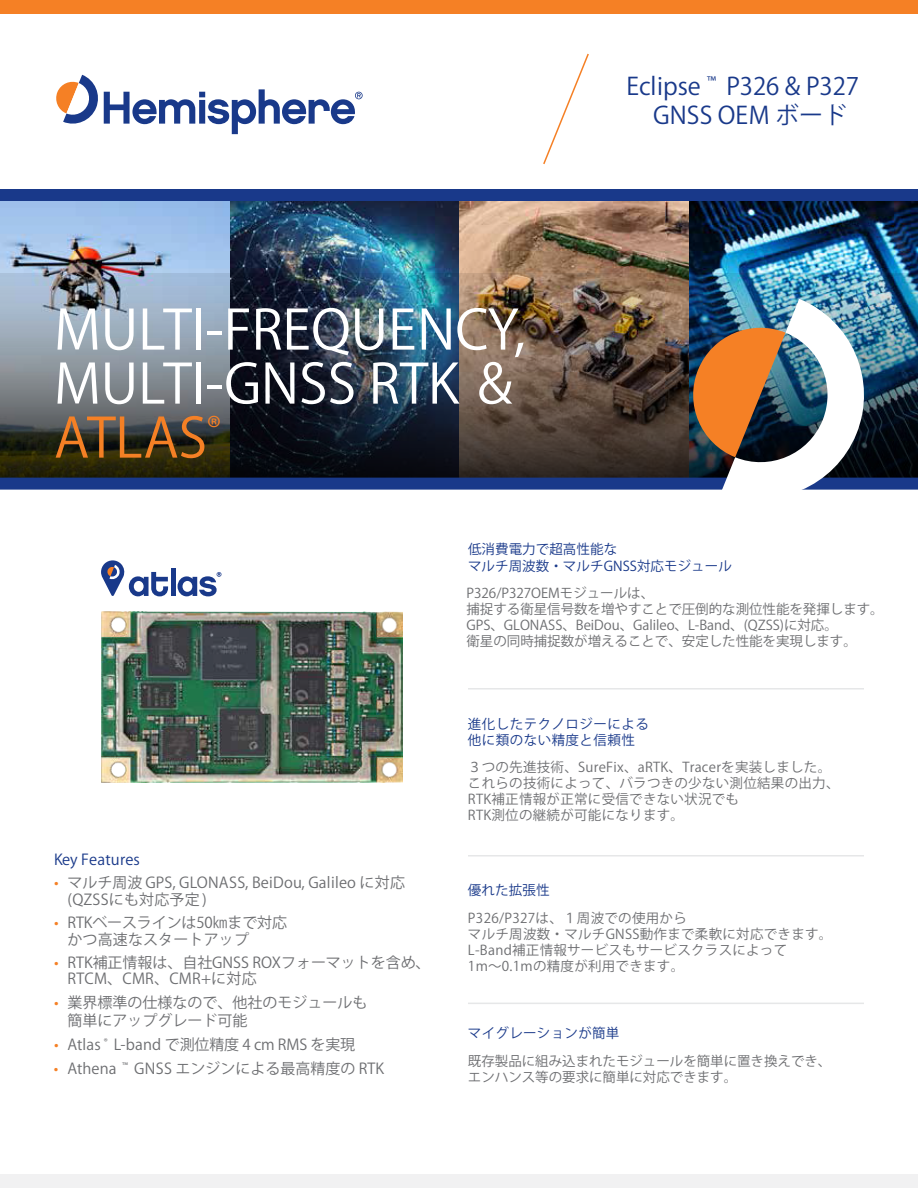
<style>
.page{position:relative;width:918px;height:1188px;background:#fff}
.page>*{position:absolute;margin:0;border:0;box-sizing:border-box;transform-origin:0 0}
.t1{font:700 54px/54px "Century Gothic";letter-spacing:-.005em;color:#fff}
.t2{font:700 24px/28.8px "Century Gothic";color:#19398a}
.t3{font:15px/16.5px "Century Gothic";color:#6d6e71}
.t4{font:700 15px "Century Gothic";letter-spacing:.01em;color:#19398a}
.t5{font:13.5px/16.2px "Century Gothic";letter-spacing:.02em;color:#6d6e71}
.t6{font:13.5px/16.2px "Century Gothic";letter-spacing:-.005em;color:#6d6e71}
.t7{font:700 13.5px/16.2px "Century Gothic";letter-spacing:.015em;color:#19398a}
.t8{font:700 13.5px/16.2px "Century Gothic";letter-spacing:.035em;color:#19398a}
.s1{font-weight:400}
.s2{color:#f58025}
</style>
<div class="page">
<hr style="left:468px;top:1003px;width:396px;height:1px;background:#e6e7e8">
<hr style="left:468px;top:855px;width:396px;height:1px;background:#e6e7e8">
<hr style="left:468px;top:688px;width:396px;height:2px;background:#e6e7e8">
<img style="left:101px;top:611px;width:302px;height:171px">
<div style="left:171px;top:568px;width:5px;height:28px;background:#19398a"></div>
<svg style="left:101px;top:560px;width:67px;height:36px"></svg>
<svg style="left:178px;top:572px;width:43px;height:24px"></svg>
<img style="left:688px;top:201px;width:230px;height:72px">
<img style="left:459px;top:201px;width:229px;height:72px">
<img style="left:230px;top:201px;width:229px;height:72px">
<img style="left:0;top:201px;width:230px;height:72px">
<img style="left:0;top:273px;width:918px;height:205px">
<div style="left:0;top:478px;width:918px;height:12px;background:#19398a"></div>
<div style="left:0;top:189px;width:918px;height:12px;background:#19398a"></div>
<img style="left:684px;top:299px;width:194px;height:191px">
<svg style="left:543px;top:53px;width:46px;height:112px"></svg>
<div style="left:0;top:1174px;width:918px;height:14px;background:#f1f1f2"></div>
<div style="left:0;top:0;width:918px;height:14px;background:#f58025"></div>
<svg style="left:56px;top:75px;width:307px;height:59px"></svg>
<h1 class="t1" style="left:54px;top:304px;width:473px">MULTI-FREQUENCY,<br>MULTI-GNSS RTK <span class="s1">&amp;<br></span><span class="s2">ATLAS</span><sup>®</sup></h1>
<h2 class="t2" style="left:653px;top:73px;width:207px;text-indent:-27px">Eclipse <sup>™</sup> P326 &amp; P327<br>GNSS OEM ボード</h2>
<p class="t7" style="left:468px;top:542px;width:265px">低消費電力で超高性能な<br>マルチ周波数・マルチGNSS対応モジュール</p>
<p class="t6" style="left:467px;top:585px;width:419px">P326/P327OEMモジュールは、<br>捕捉する衛星信号数を増やすことで圧倒的な測位性能を発揮します。GPS、GLONASS、BeiDou、Galileo、L-Band、(QZSS)に対応。<br>衛星の同時捕捉数が増えることで、安定した性能を実現します。</p>
<p class="t4" style="left:54px;top:851px;width:87px">Key Features</p>
<p class="t3" style="left:68px;top:875px;width:339px;text-indent:-14px"><span class="s2">•</span> マルチ周波 GPS, GLONASS, BeiDou, Galileo に対応(QZSSにも対応予定)</p>
<p class="t3" style="left:68px;top:915px;width:221px;text-indent:-14px"><span class="s2">•</span> RTKベースラインは50㎞まで対応かつ高速なスタートアップ</p>
<p class="t3" style="left:68px;top:954px;width:365px;text-indent:-13px"><span class="s2">•</span> RTK補正情報は、自社GNSS ROXフォーマットを含め、<br>RTCM、CMR、CMR+に対応</p>
<p class="t3" style="left:68px;top:993px;width:302px;line-height:18px;text-indent:-14px"><span class="s2">•</span> 業界標準の仕様なので、他社のモジュールも簡単にアップグレード可能</p>
<p class="t3" style="left:54px;top:1037px;width:303px"><span class="s2">•</span> Atlas <sup>®</sup> L-band で測位精度 4 cm RMS を実現</p>
<p class="t3" style="left:54px;top:1060px;width:332px"><span class="s2">•</span> Athena <sup>™</sup> GNSS エンジンによる最高精度の RTK</p>
<p class="t8" style="left:468px;top:716px;width:182px">進化したテクノロジーによる他に類のない精度と信頼性</p>
<p class="t5" style="left:468px;top:759px;width:373px">３つの先進技術、SureFix、aRTK、Tracerを実装しました。これらの技術によって、バラつきの少ない測位結果の出力、<br>RTK補正情報が正常に受信できない状況でも<br>RTK測位の継続が可能になります。</p>
<p class="t7" style="left:468px;top:882px;width:83px">優れた拡張性</p>
<p class="t5" style="left:468px;top:910px;width:366px">P326/P327は、１周波での使用から<br>マルチ周波数・マルチGNSS動作まで柔軟に対応できます。<br>L-Band補正情報サービスもサービスクラスによって<br>1m～0.1mの精度が利用できます。</p>
<p class="t7" style="left:468px;top:1025px;width:153px">マイグレーションが簡単</p>
<p class="t6" style="left:468px;top:1053px;width:365px">既存製品に組み込まれたモジュールを簡単に置き換えでき、エンハンス等の要求に簡単に対応できます。</p>
</div>
